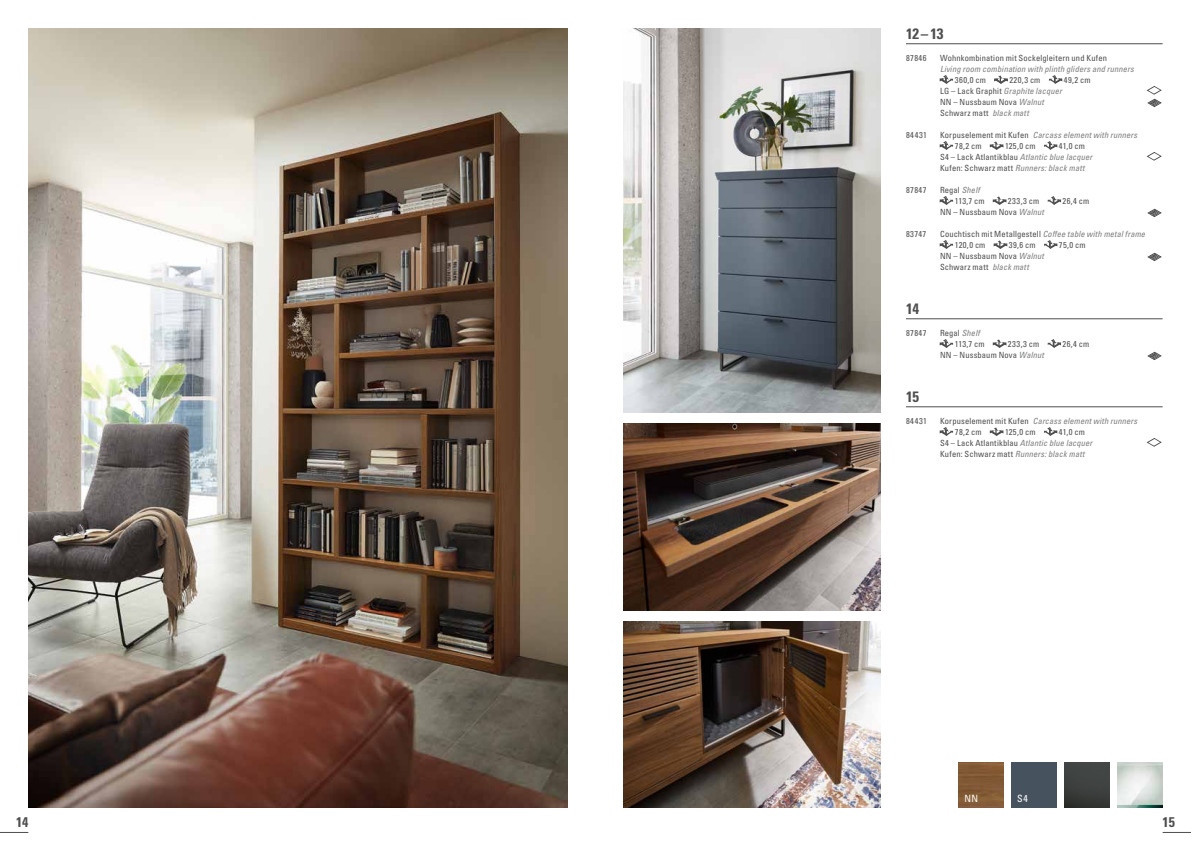
<style>
.page{position:relative;width:1191px;height:842px;background:#fff}
.page>*{position:absolute;margin:0;border:0;box-sizing:border-box;transform-origin:0 0}
.t1{font:700 condensed 15px "Univers LT Pro";letter-spacing:-.015em;color:#4d4e4d}
.t2{font:700 condensed 14px "Univers LT Pro";color:#4d4e4d}
.t3{font:condensed 10px "Univers LT Pro";color:#fff}
.t4{font:condensed 8.5px/11px "Univers LT Pro";letter-spacing:.02em;color:#4d4e4d}
.t5{font:italic condensed 8.5px "Univers LT Pro";letter-spacing:.015em;color:#7d7f7e}
.s1{font-style:italic;color:#7d7f7e}
</style>
<div class="page">
<svg style="left:1162px;top:832px;width:29px;height:1px"></svg>
<svg style="left:0;top:832px;width:28px;height:1px"></svg>
<img style="left:28px;top:28px;width:539px;height:780px">
<img style="left:624px;top:424px;width:256px;height:186px">
<img style="left:624px;top:28px;width:256px;height:384px">
<img style="left:624px;top:621px;width:256px;height:187px">
<hr style="left:906px;top:44px;width:256px;height:1px;background:#4d4e4d">
<hr style="left:906px;top:319px;width:256px;height:1px;background:#4d4e4d">
<hr style="left:906px;top:407px;width:256px;height:1px;background:#4d4e4d">
<svg style="left:940px;top:75px;width:13px;height:9px"></svg>
<svg style="left:994px;top:75px;width:13px;height:9px"></svg>
<svg style="left:1049px;top:75px;width:13px;height:9px"></svg>
<svg style="left:1146px;top:86px;width:15px;height:21px"></svg>
<svg style="left:940px;top:141px;width:13px;height:9px"></svg>
<svg style="left:990px;top:141px;width:13px;height:9px"></svg>
<svg style="left:1044px;top:141px;width:13px;height:9px"></svg>
<svg style="left:1146px;top:152px;width:15px;height:9px"></svg>
<svg style="left:940px;top:196px;width:13px;height:9px"></svg>
<svg style="left:993px;top:196px;width:13px;height:9px"></svg>
<svg style="left:1047px;top:196px;width:14px;height:9px"></svg>
<svg style="left:1147px;top:209px;width:14px;height:8px"></svg>
<svg style="left:940px;top:240px;width:13px;height:9px"></svg>
<svg style="left:993px;top:240px;width:14px;height:9px"></svg>
<svg style="left:1044px;top:240px;width:13px;height:9px"></svg>
<svg style="left:1147px;top:253px;width:14px;height:8px"></svg>
<svg style="left:940px;top:339px;width:13px;height:9px"></svg>
<svg style="left:993px;top:339px;width:13px;height:9px"></svg>
<svg style="left:1047px;top:339px;width:14px;height:9px"></svg>
<svg style="left:1147px;top:352px;width:14px;height:8px"></svg>
<svg style="left:940px;top:427px;width:13px;height:9px"></svg>
<svg style="left:990px;top:427px;width:13px;height:9px"></svg>
<svg style="left:1044px;top:427px;width:13px;height:9px"></svg>
<svg style="left:1146px;top:438px;width:15px;height:9px"></svg>
<img style="left:958px;top:762px;width:46px;height:45px">
<div style="left:1011px;top:762px;width:45px;height:45px;background:#46525d"></div>
<img style="left:1064px;top:762px;width:45px;height:45px">
<img style="left:1117px;top:763px;width:45px;height:45px">
<h1 class="t1" style="left:906px;top:25px;width:39px">12–13</h1>
<p class="t4" style="left:906px;top:53px;width:22px">87846</p>
<p class="t4" style="left:940px;top:53px;width:169px">Wohnkombination mit Sockelgleitern und Kufen</p>
<p class="t5" style="left:940px;top:64px;width:195px">Living room combination with plinth gliders and runners</p>
<p class="t4" style="left:955px;top:75px;width:33px">360,0 cm</p>
<p class="t4" style="left:1009px;top:75px;width:33px">220,3 cm</p>
<p class="t4" style="left:1063px;top:75px;width:28px">49,2 cm</p>
<p class="t4" style="left:940px;top:86px;width:123px">LG – Lack Graphit <span class="s1">Graphite lacquer<br></span>NN – Nussbaum Nova <span class="s1">Walnut<br></span>Schwarz matt <span class="s1">black matt</span></p>
<p class="t4" style="left:906px;top:130px;width:22px">84431</p>
<p class="t4" style="left:955px;top:130px;width:184px;text-indent:-15px">Korpuselement mit Kufen <span class="s1">Carcass element with runners<br></span>78,2 cm</p>
<p class="t4" style="left:940px;top:141px;width:154px;text-indent:119px">41,0 cm<br>S4 – Lack Atlantikblau <span class="s1">Atlantic blue lacquer<br></span>Kufen: Schwarz matt <span class="s1">Runners: black matt</span></p>
<p class="t4" style="left:1005px;top:141px;width:32px">125,0 cm</p>
<p class="t4" style="left:906px;top:185px;width:22px">87847</p>
<p class="t4" style="left:955px;top:185px;width:31px;text-indent:-15px">Regal <span class="s1">Shelf<br></span>113,7 cm</p>
<p class="t4" style="left:1008px;top:196px;width:33px">233,3 cm</p>
<p class="t4" style="left:1062px;top:196px;width:28px">26,4 cm</p>
<p class="t4" style="left:940px;top:207px;width:105px">NN – Nussbaum Nova <span class="s1">Walnut</span></p>
<p class="t4" style="left:906px;top:229px;width:22px">83747</p>
<p class="t4" style="left:955px;top:229px;width:192px;text-indent:-15px">Couchtisch mit Metallgestell <span class="s1">Coffee table with metal frame<br></span>120,0 cm</p>
<p class="t4" style="left:1008px;top:240px;width:28px">39,6 cm</p>
<p class="t4" style="left:1059px;top:240px;width:28px">75,0 cm</p>
<p class="t4" style="left:940px;top:251px;width:105px">NN – Nussbaum Nova <span class="s1">Walnut<br></span>Schwarz matt <span class="s1">black matt</span></p>
<h1 class="t1" style="left:906px;top:300px;width:14px">14</h1>
<p class="t4" style="left:906px;top:328px;width:22px">87847</p>
<p class="t4" style="left:955px;top:328px;width:31px;text-indent:-15px">Regal <span class="s1">Shelf<br></span>113,7 cm</p>
<p class="t4" style="left:1008px;top:339px;width:33px">233,3 cm</p>
<p class="t4" style="left:1062px;top:339px;width:28px">26,4 cm</p>
<p class="t4" style="left:940px;top:350px;width:105px">NN – Nussbaum Nova <span class="s1">Walnut</span></p>
<h1 class="t1" style="left:906px;top:388px;width:15px">15</h1>
<p class="t4" style="left:906px;top:416px;width:22px">84431</p>
<p class="t4" style="left:955px;top:416px;width:184px;text-indent:-15px">Korpuselement mit Kufen <span class="s1">Carcass element with runners<br></span>78,2 cm</p>
<p class="t4" style="left:940px;top:427px;width:154px;text-indent:119px">41,0 cm<br>S4 – Lack Atlantikblau <span class="s1">Atlantic blue lacquer<br></span>Kufen: Schwarz matt <span class="s1">Runners: black matt</span></p>
<p class="t4" style="left:1005px;top:427px;width:32px">125,0 cm</p>
<p class="t3" style="left:964px;top:792px;width:15px">NN</p>
<p class="t3" style="left:1017px;top:792px;width:12px">R1S4</p>
<h2 class="t2" style="left:16px;top:813px;width:14px">14</h2>
<h2 class="t2" style="left:1162px;top:813px;width:14px">15</h2>
</div>
